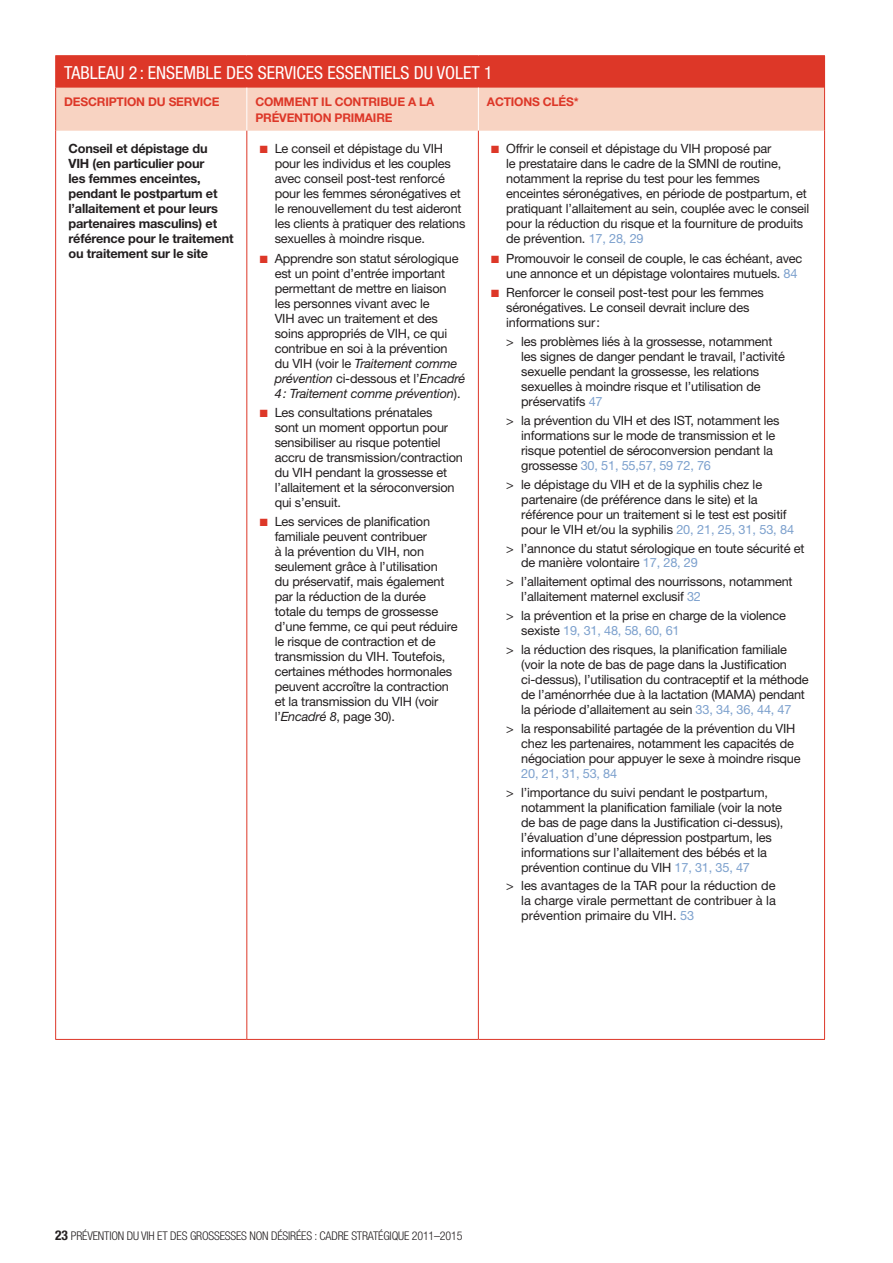
<style>
.page{position:relative;width:893px;height:1263px;background:#fff}
.page>*{position:absolute;margin:0;border:0;box-sizing:border-box;transform-origin:0 0}
.t1{font:condensed 18px "Helvetica Neue";color:#fff}
.t2{font:12.75px/15px "Helvetica Neue";letter-spacing:-.015em;color:#231f20}
.t3{font:700 12.75px/15px "Helvetica Neue";letter-spacing:-.015em;color:#231f20}
.t4{font:12.75px "Helvetica Neue";letter-spacing:-.015em;color:#7ca0cd}
.t5{font:700 12px/16.5px "Helvetica Neue";letter-spacing:-.015em;color:#dd3728}
.t6{font:300 condensed 12px "Helvetica Neue";letter-spacing:-.015em;color:#231f20}
.s1{color:#dd3728}
.s2{color:#7ca0cd}
.s3{font-style:italic}
.s4{font-weight:700;font-size:13.5px}
</style>
<div class="page">
<div style="left:56px;top:56px;width:768px;height:32px;background:#dd3728"></div>
<div style="left:56px;top:88px;width:768px;height:43px;background:#f8d3c2"></div>
<hr style="left:824px;top:56px;width:1px;height:32px;background:#dd3728">
<hr style="left:55px;top:56px;width:1px;height:32px;background:#dd3728">
<hr style="left:55px;top:55px;width:192px;height:1px;background:#dd3728">
<hr style="left:247px;top:55px;width:231px;height:1px;background:#dd3728">
<hr style="left:478px;top:55px;width:347px;height:1px;background:#dd3728">
<hr style="left:55px;top:88px;width:1px;height:43px;background:#dd3728">
<hr style="left:246px;top:88px;width:1px;height:43px;background:#fff">
<hr style="left:478px;top:88px;width:1px;height:43px;background:#fff">
<hr style="left:824px;top:88px;width:1px;height:43px;background:#dd3728">
<hr style="left:55px;top:131px;width:1px;height:908px;background:#dd3728">
<hr style="left:246px;top:131px;width:1px;height:908px;background:#dd3728">
<hr style="left:478px;top:131px;width:1px;height:908px;background:#dd3728">
<hr style="left:824px;top:131px;width:1px;height:908px;background:#dd3728">
<hr style="left:55px;top:1039px;width:192px;height:1px;background:#dd3728">
<hr style="left:247px;top:1039px;width:231px;height:1px;background:#dd3728">
<hr style="left:478px;top:1039px;width:347px;height:1px;background:#dd3728">
<h1 class="t1" style="left:64px;top:62px;width:430px">TABLEAU 2 : ENSEMBLE DES SERVICES ESSENTIELS DU VOLET 1</h1>
<p class="t5" style="left:64px;top:93px;width:157px">DESCRIPTION DU SERVICE</p>
<p class="t5" style="left:255px;top:93px;width:181px">COMMENT IL CONTRIBUE A LA<br>PRÉVENTION PRIMAIRE</p>
<p class="t5" style="left:487px;top:93px;width:93px">ACTIONS CLÉS*</p>
<p class="t3" style="left:69px;top:141px;width:167px">Conseil et dépistage du<br>VIH (en particulier pour<br>les femmes enceintes, pendant le postpartum et l’allaitement et pour leurs partenaires masculins) et référence pour le traitement ou traitement sur le site</p>
<p class="t2" style="left:275px;top:141px;width:192px;text-indent:-15px"><span class="s1">■</span> Le conseil et dépistage du VIH pour les individus et les couples avec conseil post-test renforcé pour les femmes séronégatives et le renouvellement du test aideront les clients à pratiquer des relations sexuelles à moindre risque.</p>
<p class="t2" style="left:506px;top:141px;width:305px;text-indent:-15px"><span class="s1">■</span> Offrir le conseil et dépistage du VIH proposé par<br>le prestataire dans le cadre de la SMNI de routine, notamment la reprise du test pour les femmes enceintes séronégatives, en période de postpartum, et pratiquant l’allaitement au sein, couplée avec le conseil pour la réduction du risque et la fourniture de produits de prévention. <span class="s2">17, 28, 29</span></p>
<p class="t2" style="left:506px;top:250px;width:298px;text-indent:-15px"><span class="s1">■</span> Promouvoir le conseil de couple, le cas échéant, avec une annonce et un dépistage volontaires mutuels. <span class="s2">84</span></p>
<p class="t2" style="left:506px;top:285px;width:259px;text-indent:-15px"><span class="s1">■</span> Renforcer le conseil post-test pour les femmes séronégatives. Le conseil devrait inclure des informations sur:</p>
<p class="t2" style="left:521px;top:334px;width:265px;text-indent:-15px">&gt; les problèmes liés à la grossesse, notamment les signes de danger pendant le travail, l’activité sexuelle pendant la grossesse, les relations sexuelles à moindre risque et l’utilisation de préservatifs <span class="s2">47</span></p>
<p class="t2" style="left:521px;top:413px;width:260px;text-indent:-15px">&gt; la prévention du VIH et des IST, notamment les informations sur le mode de transmission et le risque potentiel de séroconversion pendant la grossesse <span class="s2">30, 51, 55,57, 59 72, 76</span></p>
<p class="t2" style="left:521px;top:476px;width:274px;text-indent:-15px">&gt; le dépistage du VIH et de la syphilis chez le partenaire (de préférence dans le site) et la référence pour un traitement si le test est positif pour le VIH et/ou la syphilis <span class="s2">20, 21, 25, 31, 53, 84</span></p>
<p class="t2" style="left:521px;top:540px;width:285px;text-indent:-15px">&gt; l’annonce du statut sérologique en toute sécurité et de manière volontaire <span class="s2">17, 28, 29</span></p>
<p class="t2" style="left:521px;top:574px;width:273px;text-indent:-15px">&gt; l’allaitement optimal des nourrissons, notamment l’allaitement maternel exclusif <span class="s2">32</span></p>
<p class="t2" style="left:521px;top:608px;width:266px;text-indent:-15px">&gt; la prévention et la prise en charge de la violence sexiste <span class="s2">19, 31, 48, 58, 60, 61</span></p>
<p class="t2" style="left:521px;top:642px;width:289px;text-indent:-15px">&gt; la réduction des risques, la planification familiale (voir la note de bas de page dans la Justification ci-dessus), l’utilisation du contraceptif et la méthode de l’aménorrhée due à la lactation (MAMA) pendant la période d’allaitement au sein <span class="s2">33, 34, 36, 44, 47</span></p>
<p class="t2" style="left:521px;top:720px;width:281px;text-indent:-15px">&gt; la responsabilité partagée de la prévention du VIH chez les partenaires, notamment les capacités de négociation pour appuyer le sexe à moindre risque</p>
<p class="t4" style="left:521px;top:766px;width:97px">20, 21, 31, 53, 84</p>
<p class="t2" style="left:521px;top:784px;width:264px;text-indent:-15px">&gt; l’importance du suivi pendant le postpartum, notamment la planification familiale (voir la note de bas de page dans la Justification ci-dessus), l’évaluation d’une dépression postpartum, les informations sur l’allaitement des bébés et la prévention continue du VIH <span class="s2">17, 31, 35, 47</span></p>
<p class="t2" style="left:521px;top:878px;width:256px;text-align:justify;text-indent:-15px">&gt; les avantages de la TAR pour la réduction de la charge virale permettant de contribuer à la prévention primaire du VIH. <span class="s2">53</span></p>
<p class="t2" style="left:275px;top:250px;width:192px;text-indent:-15px"><span class="s1">■</span> Apprendre son statut sérologique est un point d’entrée important permettant de mettre en liaison<br>les personnes vivant avec le<br>VIH avec un traitement et des soins appropriés de VIH, ce qui contribue en soi à la prévention<br>du VIH (voir le <span class="s3">Traitement comme prévention</span> ci-dessous et l’<span class="s3">Encadré<br>4: Traitement comme prévention</span>).</p>
<p class="t2" style="left:275px;top:405px;width:190px;text-indent:-15px"><span class="s1">■</span> Les consultations prénatales<br>sont un moment opportun pour sensibiliser au risque potentiel accru de transmission/contraction du VIH pendant la grossesse et l’allaitement et la séroconversion qui s’ensuit.</p>
<p class="t2" style="left:275px;top:514px;width:184px;text-indent:-15px"><span class="s1">■</span> Les services de planification familiale peuvent contribuer<br>à la prévention du VIH, non seulement grâce à l’utilisation<br>du préservatif, mais également par la réduction de la durée totale du temps de grossesse d’une femme, ce qui peut réduire le risque de contraction et de transmission du VIH. Toutefois, certaines méthodes hormonales peuvent accroître la contraction et la transmission du VIH (voir l’<span class="s3">Encadré 8</span>, page 30).</p>
<p class="t6" style="left:55px;top:1229px;width:28px"><span class="s4">23</span> PRÉVENTION</p>
<p class="t6" style="left:127px;top:1229px;width:70px">DU VIH ET DES GROSSESSES</p>
<p class="t6" style="left:249px;top:1229px;width:7px">NON</p>
<p class="t6" style="left:271px;top:1229px;width:6px">DÉSIRÉES</p>
<p class="t6" style="left:315px;top:1229px;width:18px">: CADRE</p>
<p class="t6" style="left:351px;top:1229px;width:7px">STRATÉGIQUE</p>
<p class="t6" style="left:412px;top:1229px;width:52px">2011–2015</p>
</div>
